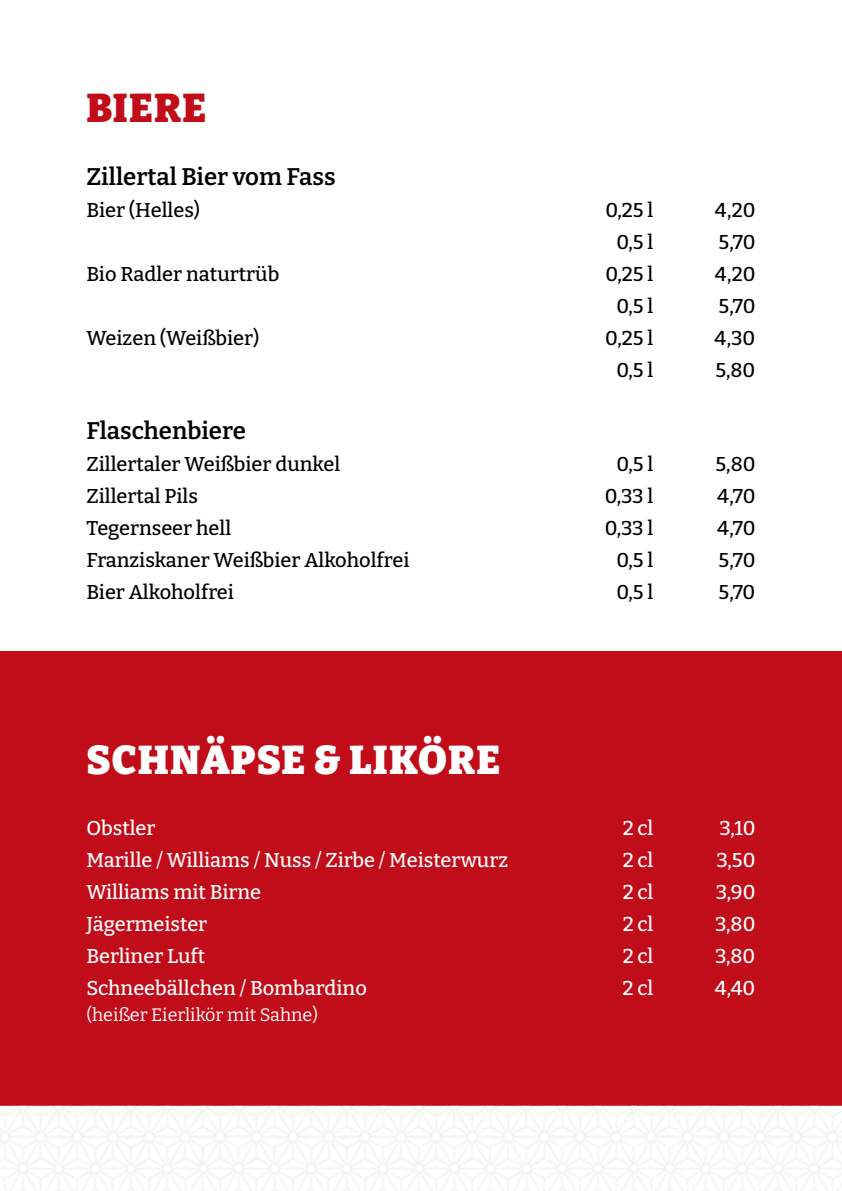
<style>
.page{position:relative;width:842px;height:1191px;background:#fff}
.page>*{position:absolute;margin:0;border:0;box-sizing:border-box;transform-origin:0 0}
.t1{font:900 40px "Bitter";letter-spacing:.03em;color:#fff}
.t2{font:900 40px "Bitter";letter-spacing:.03em;color:#c10c1a}
.t3{font:600 24px "Bitter";color:#000}
.t4{font:500 20px "Bitter";color:#000}
.t5{font:500 20px "Bitter";color:#fff}
.t6{font:18px "Bitter";color:#fff}
</style>
<div class="page">
<div style="left:0;top:651px;width:842px;height:455px;background:#c10c1a"></div>
<h1 class="t2" style="left:86px;top:72px;width:121px">BIERE</h1>
<p class="t3" style="left:86px;top:157px;width:251px">Zillertal Bier vom Fass</p>
<p class="t4" style="left:86px;top:194px;width:115px">Bier (Helles)</p>
<p class="t4" style="left:605px;top:194px;width:50px">0,25 l</p>
<p class="t4" style="left:715px;top:194px;width:42px">4,20</p>
<p class="t4" style="left:616px;top:226px;width:38px">0,5 l</p>
<p class="t4" style="left:719px;top:226px;width:38px">5,70</p>
<p class="t4" style="left:86px;top:258px;width:194px">Bio Radler naturtrüb</p>
<p class="t4" style="left:605px;top:258px;width:50px">0,25 l</p>
<p class="t4" style="left:715px;top:258px;width:42px">4,20</p>
<p class="t4" style="left:616px;top:290px;width:38px">0,5 l</p>
<p class="t4" style="left:718px;top:290px;width:38px">5,70</p>
<p class="t4" style="left:86px;top:322px;width:174px">Weizen (Weißbier)</p>
<p class="t4" style="left:605px;top:322px;width:50px">0,25 l</p>
<p class="t4" style="left:714px;top:322px;width:42px">4,30</p>
<p class="t4" style="left:616px;top:354px;width:38px">0,5 l</p>
<p class="t4" style="left:715px;top:354px;width:42px">5,80</p>
<p class="t3" style="left:86px;top:411px;width:161px">Flaschenbiere</p>
<p class="t4" style="left:86px;top:448px;width:255px">Zillertaler Weißbier dunkel</p>
<p class="t4" style="left:616px;top:448px;width:38px">0,5 l</p>
<p class="t4" style="left:715px;top:448px;width:42px">5,80</p>
<p class="t4" style="left:86px;top:480px;width:113px">Zillertal Pils</p>
<p class="t4" style="left:605px;top:480px;width:50px">0,33 l</p>
<p class="t4" style="left:717px;top:480px;width:40px">4,70</p>
<p class="t4" style="left:86px;top:512px;width:146px">Tegernseer hell</p>
<p class="t4" style="left:605px;top:512px;width:50px">0,33 l</p>
<p class="t4" style="left:717px;top:512px;width:40px">4,70</p>
<p class="t4" style="left:86px;top:544px;width:325px">Franziskaner Weißbier Alkoholfrei</p>
<p class="t4" style="left:616px;top:544px;width:38px">0,5 l</p>
<p class="t4" style="left:718px;top:544px;width:38px">5,70</p>
<p class="t4" style="left:86px;top:576px;width:149px">Bier Alkoholfrei</p>
<p class="t4" style="left:616px;top:576px;width:38px">0,5 l</p>
<p class="t4" style="left:718px;top:576px;width:38px">5,70</p>
<h1 class="t1" style="left:86px;top:724px;width:415px">SCHNÄPSE &amp; LIKÖRE</h1>
<p class="t5" style="left:86px;top:812px;width:71px">Obstler</p>
<p class="t5" style="left:623px;top:812px;width:32px">2 cl</p>
<p class="t5" style="left:719px;top:812px;width:37px">3,10</p>
<p class="t5" style="left:86px;top:844px;width:423px">Marille / Williams / Nuss / Zirbe / Meisterwurz</p>
<p class="t5" style="left:623px;top:844px;width:32px">2 cl</p>
<p class="t5" style="left:716px;top:844px;width:40px">3,50</p>
<p class="t5" style="left:86px;top:876px;width:176px">Williams mit Birne</p>
<p class="t5" style="left:623px;top:876px;width:32px">2 cl</p>
<p class="t5" style="left:716px;top:876px;width:41px">3,90</p>
<p class="t5" style="left:86px;top:908px;width:122px">Jägermeister</p>
<p class="t5" style="left:623px;top:908px;width:32px">2 cl</p>
<p class="t5" style="left:715px;top:908px;width:42px">3,80</p>
<p class="t5" style="left:86px;top:940px;width:120px">Berliner Luft</p>
<p class="t5" style="left:623px;top:940px;width:32px">2 cl</p>
<p class="t5" style="left:715px;top:940px;width:42px">3,80</p>
<p class="t5" style="left:86px;top:972px;width:282px">Schneebällchen / Bombardino</p>
<p class="t5" style="left:623px;top:972px;width:32px">2 cl</p>
<p class="t5" style="left:715px;top:972px;width:42px">4,40</p>
<p class="t6" style="left:86px;top:1001px;width:233px">(heißer Eierlikör mit Sahne)</p>
</div>
